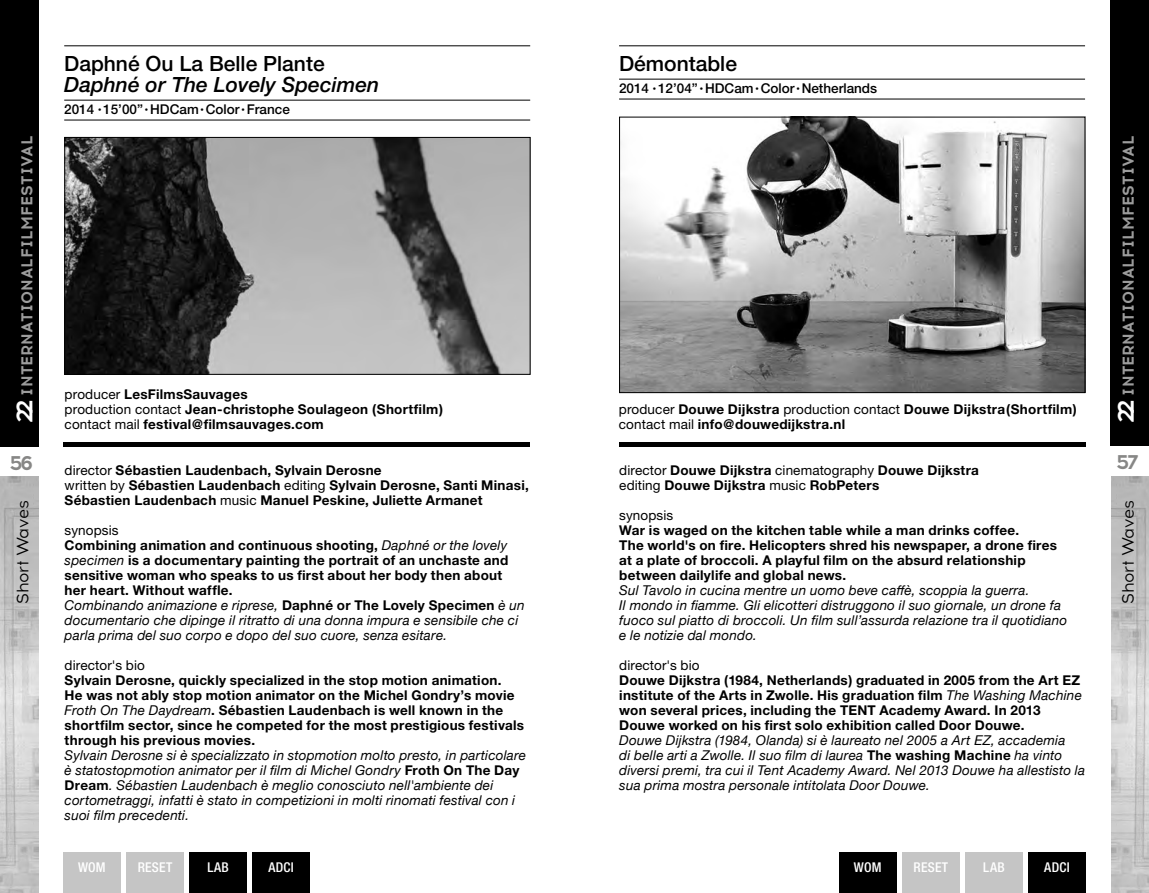
<style>
.page{position:relative;width:1149px;height:893px;background:#fff}
.page>*{position:absolute;margin:0;border:0;box-sizing:border-box;transform-origin:0 0}
.t1{font:500 21px "Helvetica Neue";color:#000}
.t2{font:italic 500 21px "Helvetica Neue";color:#000}
.t3{font:700 20.25px "Acrom";color:#878786}
.t4{font:16.5px "Acrom";letter-spacing:-.025em;color:#000}
.t5{font:700 15.75px "Acrom";letter-spacing:.01em;color:#9c9c9c}
.t6{font:700 13.5px/15px "Helvetica Neue";letter-spacing:.02em;color:#000}
.t7{font:italic 13.5px/15px "Helvetica Neue";letter-spacing:.01em;color:#000}
.t8{font:500 13.5px "Helvetica Neue";color:#000}
.t9{font:13.5px "Helvetica Neue";letter-spacing:.01em;color:#000}
.t10{font:500 condensed 13.5px "Helvetica Neue";letter-spacing:.02em;color:#fff}
.s1{font-size:22.5px;color:#fff}
.s2{font-weight:400}
.s3{font-weight:400;font-style:italic}
.s4{font-weight:700;font-style:normal}
</style>
<div class="page">
<div style="left:0;top:0;width:38px;height:446px;background:#000"></div>
<div style="left:1110px;top:0;width:38px;height:446px;background:#000"></div>
<img style="left:0;top:476px;width:38px;height:417px">
<img style="left:1111px;top:477px;width:37px;height:416px">
<div style="left:63px;top:442px;width:466px;height:5px;background:#000"></div>
<div style="left:619px;top:442px;width:466px;height:5px;background:#000"></div>
<hr style="left:619px;top:46px;width:465px;height:1px;background:#000">
<hr style="left:619px;top:79px;width:465px;height:1px;background:#000">
<hr style="left:619px;top:99px;width:465px;height:1px;background:#000">
<img style="left:621px;top:119px;width:461px;height:272px">
<div style="left:619px;top:117px;width:465px;height:276px;border:1px solid #000"></div>
<div style="left:838px;top:853px;width:58px;height:40px;background:#000"></div>
<div style="left:902px;top:853px;width:57px;height:40px;background:#c5c5c5"></div>
<div style="left:1028px;top:853px;width:57px;height:40px;background:#000"></div>
<div style="left:965px;top:853px;width:57px;height:40px;background:#c5c5c5"></div>
<hr style="left:64px;top:46px;width:466px;height:1px;background:#000">
<hr style="left:64px;top:100px;width:466px;height:1px;background:#000">
<hr style="left:64px;top:120px;width:466px;height:1px;background:#000">
<img style="left:66px;top:139px;width:462px;height:234px">
<div style="left:64px;top:137px;width:466px;height:238px;border:1px solid #000"></div>
<div style="left:252px;top:853px;width:57px;height:40px;background:#000"></div>
<div style="left:126px;top:853px;width:57px;height:40px;background:#c5c5c5"></div>
<div style="left:189px;top:853px;width:57px;height:40px;background:#000"></div>
<div style="left:63px;top:853px;width:57px;height:40px;background:#c5c5c5"></div>
<p class="t5" style="left:16px;top:423px;width:288px;rotate:-90deg"><span class="s1">22</span> INTERNATIONALFILMFESTIVAL</p>
<h1 class="t1" style="left:64px;top:51px;width:262px">Daphné Ou La Belle Plante</h1>
<h1 class="t2" style="left:64px;top:72px;width:316px">Daphné or The Lovely Specimen</h1>
<p class="t8" style="left:64px;top:101px;width:227px">2014 <sup>•</sup> 15’00” <sup>•</sup> HDCam <sup>•</sup> Color <sup>•</sup> France</p>
<p class="t6" style="left:65px;top:387px;width:380px"><span class="s2">producer</span> LesFilmsSauvages<br><span class="s2">production contact</span> Jean-christophe Soulageon (Shortfilm) <span class="s2">contact mail</span> festival@filmsauvages.com</p>
<h1 class="t1" style="left:619px;top:51px;width:119px">Démontable</h1>
<p class="t8" style="left:619px;top:80px;width:259px">2014 <sup>•</sup> 12’04” <sup>•</sup> HDCam <sup>•</sup> Color <sup>•</sup> Netherlands</p>
<p class="t6" style="left:618px;top:402px;width:459px"><span class="s2">producer</span> Douwe Dijkstra <span class="s2">production contact</span> Douwe Dijkstra(Shortfilm) <span class="s2">contact mail</span> info@douwedijkstra.nl</p>
<p class="t5" style="left:1116px;top:423px;width:288px;rotate:-90deg"><span class="s1">22</span> INTERNATIONALFILMFESTIVAL</p>
<h2 class="t3" style="left:9px;top:449px;width:25px">56</h2>
<h2 class="t3" style="left:1115px;top:448px;width:24px">57</h2>
<p class="t6" style="left:65px;top:463px;width:465px"><span class="s2">director</span> Sébastien Laudenbach, Sylvain Derosne<br><span class="s2">written by</span> Sébastien Laudenbach <span class="s2">editing</span> Sylvain Derosne, Santi Minasi,<br>Sébastien Laudenbach <span class="s2">music</span> Manuel Peskine, Juliette Armanet</p>
<p class="t6" style="left:65px;top:523px;width:461px"><span class="s2">synopsis<br></span>Combining animation and continuous shooting, <span class="s3">Daphné or the lovely specimen</span> is a documentary painting the portrait of an unchaste and sensitive woman who speaks to us first about her body then about her heart. Without waffle.<br><span class="s3">Combinando animazione e riprese,</span> Daphné or The Lovely Specimen <span class="s3">è un documentario che dipinge il ritratto di una donna impura e sensibile che ci parla prima del suo corpo e dopo del suo cuore, senza esitare.</span></p>
<p class="t9" style="left:65px;top:658px;width:82px">director's bio</p>
<p class="t6" style="left:65px;top:673px;width:461px">Sylvain Derosne, quickly specialized in the stop motion animation.<br>He was not ably stop motion animator on the Michel Gondry’s movie <span class="s3">Froth On The Daydream</span>. Sébastien Laudenbach is well known in the shortfilm sector, since he competed for the most prestigious festivals through his previous movies.</p>
<p class="t7" style="left:65px;top:749px;width:463px">Sylvain Derosne si è specializzato in stopmotion molto presto, in particolare è statostopmotion animator per il film di Michel Gondry <span class="s4">Froth On The Day Dream</span>. Sébastien Laudenbach è meglio conosciuto nell'ambiente dei cortometraggi, infatti è stato in competizioni in molti rinomati festival con i suoi film precedenti.</p>
<p class="t6" style="left:619px;top:463px;width:361px"><span class="s2">director</span> Douwe Dijkstra <span class="s2">cinematography</span> Douwe Dijkstra <span class="s2">editing</span> Douwe Dijkstra <span class="s2">music</span> RobPeters</p>
<p class="t9" style="left:619px;top:508px;width:55px">synopsis</p>
<p class="t6" style="left:619px;top:523px;width:439px">War is waged on the kitchen table while a man drinks coffee.<br>The world's on fire. Helicopters shred his newspaper, a drone fires at a plate of broccoli. A playful film on the absurd relationship between dailylife and global news.</p>
<p class="t7" style="left:619px;top:584px;width:449px">Sul Tavolo in cucina mentre un uomo beve caffè, scoppia la guerra.<br>Il mondo in fiamme. Gli elicotteri distruggono il suo giornale, un drone fa fuoco sul piatto di broccoli. Un film sull’assurda relazione tra il quotidiano e le notizie dal mondo.</p>
<p class="t9" style="left:619px;top:658px;width:82px">director's bio</p>
<p class="t6" style="left:619px;top:673px;width:464px">Douwe Dijkstra (1984, Netherlands) graduated in 2005 from the Art EZ institute of the Arts in Zwolle. His graduation film <span class="s3">The Washing Machine </span>won several prices, including the TENT Academy Award. In 2013<br>Douwe worked on his first solo exhibition called Door Douwe.</p>
<p class="t7" style="left:619px;top:734px;width:467px">Douwe Dijkstra (1984, Olanda) si è laureato nel 2005 a Art EZ, accademia<br>di belle arti a Zwolle. Il suo film di laurea <span class="s4">The washing Machine</span> ha vinto diversi premi, tra cui il Tent Academy Award. Nel 2013 Douwe ha allestisto la sua prima mostra personale intitolata Door Douwe.</p>
<p class="t4" style="left:12px;top:604px;width:105px;rotate:-90deg">Short Waves</p>
<p class="t4" style="left:1116px;top:604px;width:105px;rotate:-90deg">Short Waves</p>
<p class="t10" style="left:78px;top:859px;width:29px">WOM</p>
<p class="t10" style="left:138px;top:859px;width:36px">RESET</p>
<p class="t10" style="left:207px;top:859px;width:23px">LAB</p>
<p class="t10" style="left:268px;top:859px;width:27px">ADCI</p>
<p class="t10" style="left:853px;top:859px;width:29px">WOM</p>
<p class="t10" style="left:913px;top:859px;width:36px">RESET</p>
<p class="t10" style="left:982px;top:859px;width:23px">LAB</p>
<p class="t10" style="left:1043px;top:859px;width:27px">ADCI</p>
</div>
